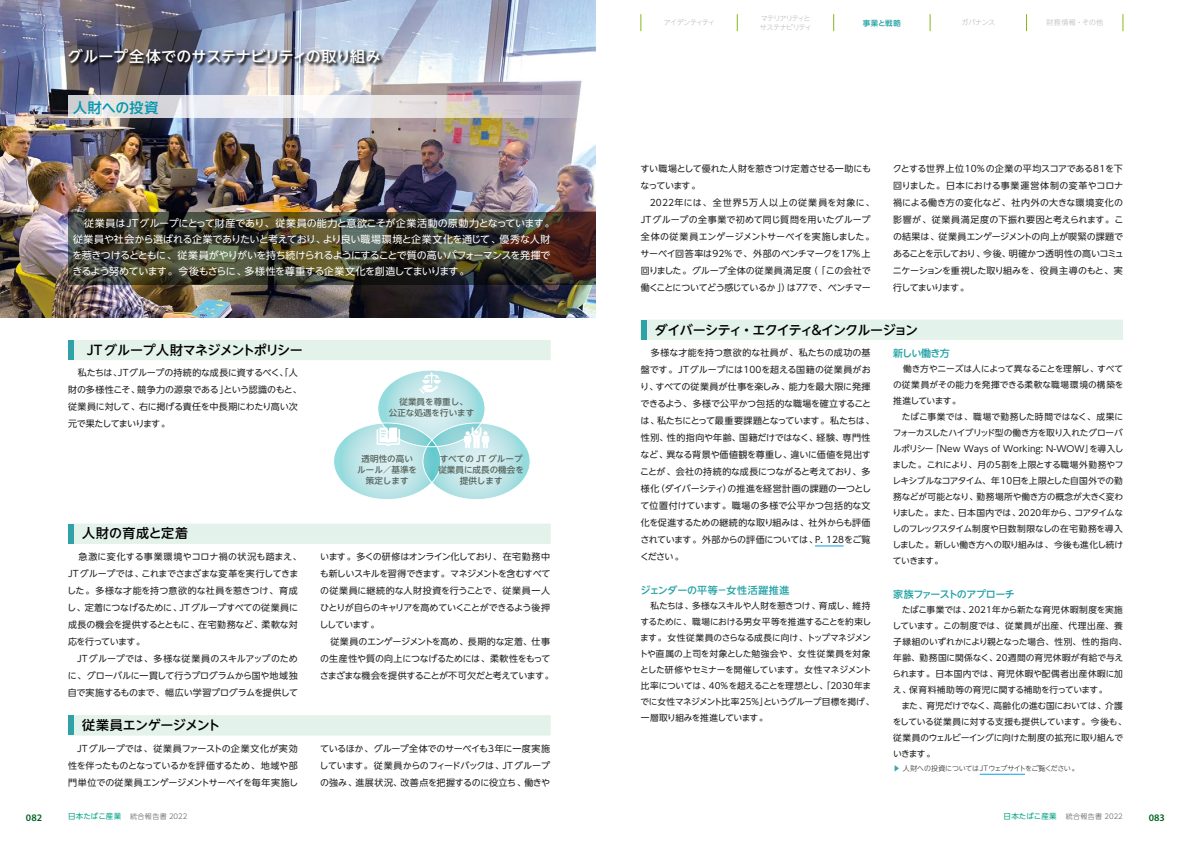
<style>
.page{position:relative;width:1191px;height:842px;background:#fff}
.page>*{position:absolute;margin:0;border:0;box-sizing:border-box;transform-origin:0 0}
.t1{font:500 15px "UD Shin Go NT Pro";letter-spacing:-.01em;color:#fff}
.t2{font:500 14px "UD Shin Go NT Pro";color:#0096ae}
.t3{font:500 13px "UD Shin Go NT Pro";letter-spacing:-.045em;color:#000}
.t4{font:500 13px "UD Shin Go NT Pro";letter-spacing:.015em;color:#000}
.t5{font:10px/16px "UD Shin Go NT Pro";letter-spacing:-.045em;color:#fff}
.t6{font:500 10px "UD Shin Go NT Pro";letter-spacing:-.05em;color:#1ea0a4}
.t7{font:500 10px "UD Shin Go NT Pro";letter-spacing:.03em;color:#1ea0a4}
.t8{font:600 10px "Myriad Pro";color:#00621f}
.t9{font:9px/17px "UD Shin Go NT Pro";letter-spacing:-.025em;color:#1f1e1d}
.t10{font:9px/17px "UD Shin Go NT Pro";letter-spacing:-.045em;color:#1f1e1d}
.t11{font:8.7px/16px "UD Shin Go NT Pro";letter-spacing:-.025em;color:#1f1e1d}
.t12{font:500 8.6px/11.4px "UD Shin Go NT Pro";color:#57665f;text-align:center}
.t13{font:500 7.5px "UD Shin Go NT Pro";letter-spacing:.015em;color:#1ea0a4}
.t14{font:300 7px "UD Shin Go NT Pro";letter-spacing:.05em;color:#595757}
.t15{font:300 7px "UD Shin Go NT Pro";letter-spacing:-.035em;color:#1f1e1d}
.t16{font:300 7px "UD Shin Go NT Pro";letter-spacing:-.07em;color:#b5b6b6}
.t17{font:300 7px/9px "UD Shin Go NT Pro";letter-spacing:-.115em;color:#b5b6b6}
.s1{color:#36a4a9}
.s2{font-weight:400;font-size:7.5px;color:#00a385}
</style>
<div class="page">
<div style="left:68px;top:340px;width:482px;height:20px;background:#e3f2eb"></div>
<div style="left:68px;top:340px;width:6px;height:20px;background:#2ea2a7"></div>
<div style="left:68px;top:524px;width:482px;height:20px;background:#e3f2eb"></div>
<div style="left:68px;top:524px;width:6px;height:19px;background:#2ea2a7"></div>
<div style="left:641px;top:320px;width:482px;height:20px;background:#e3f2eb"></div>
<div style="left:641px;top:320px;width:5px;height:19px;background:#2ea2a7"></div>
<div style="left:68px;top:715px;width:482px;height:20px;background:#e3f2eb"></div>
<div style="left:68px;top:715px;width:6px;height:20px;background:#2ea2a7"></div>
<img style="left:0;top:0;width:595px;height:317px">
<svg style="left:68px;top:95px;width:527px;height:23px"></svg>
<svg style="left:68px;top:213px;width:527px;height:72px;background:#3b382a"></svg>
<svg style="left:334px;top:370px;width:196px;height:129px"></svg>
<svg style="left:815px;top:546px;width:28px;height:1px"></svg>
<hr style="left:979px;top:774px;width:46px;height:1px;background:#00a0e9">
<div style="left:68px;top:48px;width:316px;height:20px;background:#000;opacity:.75"></div>
<svg style="left:640px;top:14px;width:1px;height:17px"></svg>
<svg style="left:737px;top:14px;width:1px;height:17px"></svg>
<svg style="left:833px;top:14px;width:1px;height:17px"></svg>
<svg style="left:929px;top:14px;width:1px;height:17px"></svg>
<svg style="left:1026px;top:14px;width:1px;height:17px"></svg>
<svg style="left:1122px;top:14px;width:1px;height:17px"></svg>
<h1 class="t1" style="left:68px;top:45px;width:314px">グループ全体でのサステナビリティの取り組み</h1>
<h2 class="t2" style="left:73px;top:96px;width:87px">人財への投資</h2>
<p class="t5" style="left:72px;top:215px;width:484px">　従業員はJTグループにとって財産であり、従業員の能力と意欲こそが企業活動の原動力となっています。従業員や社会から選ばれる企業でありたいと考えており、より良い職場環境と企業文化を通じて、優秀な人財を惹きつけるとともに、従業員がやりがいを持ち続けられるようにすることで質の高いパフォーマンスを発揮できるよう努めています。今後もさらに、多様性を尊重する企業文化を創造してまいります。</p>
<h3 class="t3" style="left:87px;top:340px;width:218px">JT グループ人財マネジメントポリシー</h3>
<p class="t9" style="left:68px;top:364px;width:235px">　私たちは、JTグループの持続的な成長に資するべく、「人財の多様性こそ、競争力の源泉である」という認識のもと、従業員に対して、右に掲げる責任を中長期にわたり高い次元で果たしてまいります。</p>
<h3 class="t4" style="left:82px;top:523px;width:108px">人財の育成と定着</h3>
<p class="t9" style="left:67px;top:548px;width:236px">　急激に変化する事業環境やコロナ禍の状況も踏まえ、<br>JT グループでは、これまでさまざまな変革を実行してきました。多様な才能を持つ意欲的な社員を惹きつけ、育成し、定着につなげるために、JTグループすべての従業員に成長の機会を提供するとともに、在宅勤務など、柔軟な対応を行っています。<br>　JTグループでは、多様な従業員のスキルアップのために、グローバルに一貫して行うプログラムから国や地域独自で実施するものまで、幅広い学習プログラムを提供して</p>
<h3 class="t3" style="left:82px;top:715px;width:140px">従業員エンゲージメント</h3>
<p class="t9" style="left:68px;top:740px;width:232px;text-align:justify">　JTグループでは、従業員ファーストの企業文化が実効性を伴ったものとなっているかを評価するため、地域や部門単位での従業員エンゲージメントサーベイを毎年実施し</p>
<p class="t12" style="left:389px;top:396px;width:87px">従業員を尊重し、<br>公正な処遇を行います</p>
<p class="t12" style="left:357px;top:452px;width:61px">透明性の高いルール／基準を策定します</p>
<p class="t12" style="left:438px;top:452px;width:87px">すべての JT グループ従業員に成長の機会を提供します</p>
<p class="t10" style="left:319px;top:548px;width:236px">います。多くの研修はオンライン化しており、在宅勤務中も新しいスキルを習得できます。マネジメントを含むすべての従業員に継続的な人財投資を行うことで、従業員一人ひとりが自らのキャリアを高めていくことができるよう後押ししています。<br>　従業員のエンゲージメントを高め、長期的な定着、仕事の生産性や質の向上につなげるためには、柔軟性をもってさまざまな機会を提供することが不可欠だと考えています。</p>
<p class="t9" style="left:319px;top:740px;width:232px;text-align:justify">ているほか、グループ全体でのサーベイも3年に一度実施しています。従業員からのフィードバックは、JT グループの強み、進展状況、改善点を把握するのに役立ち、働きや</p>
<p class="t16" style="left:664px;top:17px;width:53px">アイデンティティ</p>
<p class="t17" style="left:760px;top:13px;width:54px">マテリアリティとサステナビリティ</p>
<p class="t13" style="left:863px;top:17px;width:39px">事業と戦略</p>
<p class="t16" style="left:961px;top:17px;width:35px">ガバナンス</p>
<p class="t16" style="left:1046px;top:17px;width:58px">財務情報・その他</p>
<p class="t9" style="left:640px;top:160px;width:236px">すい職場として優れた人財を惹きつけ定着させる一助にもなっています。<br>　2022年には、全世界5万人以上の従業員を対象に、<br>JTグループの全事業で初めて同じ質問を用いたグループ全体の従業員エンゲージメントサーベイを実施しました。サーベイ回答率は92%で、外部のベンチマークを17%上回りました。グループ全体の従業員満足度（「この会社で働くことについてどう感じているか」）は77で、ベンチマー</p>
<p class="t9" style="left:892px;top:160px;width:233px;text-align:justify">クとする世界上位10%の企業の平均スコアである81を下回りました。日本における事業運営体制の変革やコロナ禍による働き方の変化など、社内外の大きな環境変化の影響が、従業員満足度の下振れ要因と考えられます。この結果は、従業員エンゲージメントの向上が喫緊の課題であることを示しており、今後、明確かつ透明性の高いコミュニケーションを重視した取り組みを、役員主導のもと、実行してまいります。</p>
<h3 class="t3" style="left:654px;top:319px;width:265px">ダイバーシティ・エクイティ＆インクルージョン</h3>
<p class="t9" style="left:640px;top:344px;width:236px">　多様な才能を持つ意欲的な社員が、私たちの成功の基盤です。JTグループには100を超える国籍の従業員がおり、すべての従業員が仕事を楽しみ、能力を最大限に発揮できるよう、多様で公平かつ包括的な職場を確立することは、私たちにとって最重要課題となっています。私たちは、性別、性的指向や年齢、国籍だけではなく、経験、専門性など、異なる背景や価値観を尊重し、違いに価値を見出すことが、会社の持続的な成長につながると考えており、多様化（ダイバーシティ）の推進を経営計画の課題の一つとして位置付けています。職場の多様で公平かつ包括的な文化を促進するための継続的な取り組みは、社外からも評価されています。外部からの評価については、P. 128をご覧ください。</p>
<p class="t7" style="left:640px;top:582px;width:150px">ジェンダーの平等－女性活躍推進</p>
<p class="t11" style="left:639px;top:597px;width:237px">　私たちは、多様なスキルや人財を惹きつけ、育成し、維持するために、職場における男女平等を推進することを約束します。女性従業員のさらなる成長に向け、トップマネジメントや直属の上司を対象とした勉強会や、女性従業員を対象とした研修やセミナーを開催しています。女性マネジメント比率については、40%を超えることを理想とし、「2030年までに女性マネジメント比率25%」というグループ目標を掲げ、一層取り組みを推進しています。</p>
<p class="t6" style="left:893px;top:345px;width:58px">新しい働き方</p>
<p class="t11" style="left:892px;top:360px;width:233px">　働き方やニーズは人によって異なることを理解し、すべての従業員がその能力を発揮できる柔軟な職場環境の構築を推進しています。<br>　たばこ事業では、職場で勤務した時間ではなく、成果にフォーカスしたハイブリッド型の働き方を取り入れたグローバルポリシー「New Ways of Working: N-WOW」を導入しました。これにより、月の5割を上限とする職場外勤務やフレキシブルなコアタイム、年10日を上限とした自国外での勤務などが可能となり、勤務場所や働き方の概念が大きく変わりました。また、日本国内では、2020年から、コアタイムなしのフレックスタイム制度や日数制限なしの在宅勤務を導入しました。新しい働き方への取り組みは、今後も進化し続けていきます。</p>
<p class="t6" style="left:893px;top:586px;width:123px">家族ファーストのアプローチ</p>
<p class="t11" style="left:892px;top:601px;width:236px">　たばこ事業では、2021年から新たな育児休暇制度を実施しています。この制度では、従業員が出産、代理出産、養子縁組のいずれかにより親となった場合、性別、性的指向、年齢、勤務国に関係なく、20週間の育児休暇が有給で与えられます。日本国内では、育児休暇や配偶者出産休暇に加え、保育料補助等の育児に関する補助を行っています。<br>　また、育児だけでなく、高齢化の進む国においては、介護をしている従業員に対する支援も提供しています。今後も、従業員のウェルビーイングに向けた制度の拡充に取り組んでいきます。</p>
<p class="t15" style="left:893px;top:763px;width:187px"><span class="s1">▶</span> 人財への投資についてはJTウェブサイトをご覧ください。</p>
<p class="t8" style="left:26px;top:811px;width:18px">082</p>
<p class="t14" style="left:68px;top:811px;width:121px"><span class="s2">日本たばこ産業　</span>統合報告書 2022</p>
<p class="t14" style="left:1003px;top:811px;width:121px"><span class="s2">日本たばこ産業　</span>統合報告書 2022</p>
<p class="t8" style="left:1148px;top:811px;width:18px">083</p>
</div>
